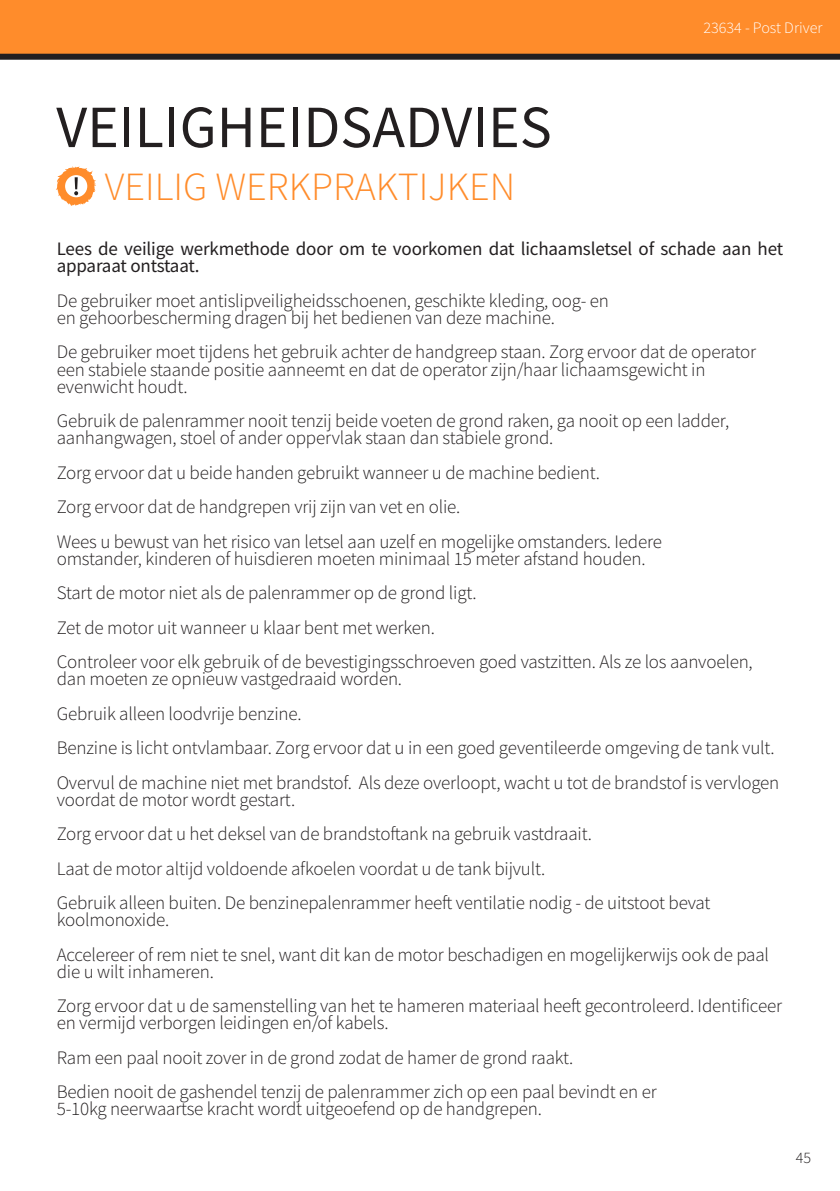
<style>
.page{position:relative;width:840px;height:1191px;background:#fff}
.page>*{position:absolute;margin:0;border:0;box-sizing:border-box;transform-origin:0 0}
.t1{font:60px "Source Sans Pro";color:#231f20}
.t2{font:300 40px "Source Sans Pro";color:#ff8c2b}
.t3{font:300 19px/17.2px "Source Sans Pro";letter-spacing:-.01em;color:#231f20}
.t4{font:19px/17.2px "Source Sans Pro";letter-spacing:-.01em;color:#231f20}
.t5{font:300 16px "Source Sans Pro";color:#fff}
.t6{font:300 16px "Source Sans Pro";color:#231f20}
</style>
<div class="page">
<div style="left:0;top:0;width:839px;height:57px;background:#ff8c2b"></div>
<div style="left:0;top:54px;width:839px;height:6px;background:#231f20"></div>
<svg style="left:56px;top:166px;width:40px;height:40px"></svg>
<p class="t1" style="left:56px;top:89px;width:496px">VEILIGHEIDSADVIES</p>
<p class="t2" style="left:105px;top:162px;width:411px">VEILIG WERKPRAKTIJKEN</p>
<p class="t5" style="left:703px;top:18px;width:120px">23634 - Post Driver</p>
<p class="t4" style="left:57px;top:240px;width:727px">Lees de veilige werkmethode door om te voorkomen dat lichaamsletsel of schade aan het apparaat ontstaat.</p>
<p class="t3" style="left:57px;top:292px;width:553px">De gebruiker moet antislipveiligheidsschoenen, geschikte kleding, oog- en</p>
<p class="t3" style="left:57px;top:309px;width:499px">en gehoorbescherming dragen bij het bedienen van deze machine.</p>
<p class="t3" style="left:57px;top:343px;width:700px">De gebruiker moet tijdens het gebruik achter de handgreep staan. Zorg ervoor dat de operator</p>
<p class="t3" style="left:57px;top:361px;width:650px">een stabiele staande positie aanneemt en dat de operator zijn/haar lichaamsgewicht in evenwicht houdt.</p>
<p class="t3" style="left:57px;top:412px;width:673px">Gebruik de palenrammer nooit tenzij beide voeten de grond raken, ga nooit op een ladder, aanhangwagen, stoel of ander oppervlak staan dan stabiele grond.</p>
<p class="t3" style="left:57px;top:464px;width:544px">Zorg ervoor dat u beide handen gebruikt wanneer u de machine bedient.</p>
<p class="t3" style="left:57px;top:498px;width:405px">Zorg ervoor dat de handgrepen vrij zijn van vet en olie.</p>
<p class="t3" style="left:57px;top:533px;width:606px">Wees u bewust van het risico van letsel aan uzelf en mogelijke omstanders. Iedere</p>
<p class="t3" style="left:57px;top:550px;width:590px">omstander, kinderen of huisdieren moeten minimaal 15 meter afstand houden.</p>
<p class="t3" style="left:57px;top:584px;width:421px">Start de motor niet als de palenrammer op de grond ligt.</p>
<p class="t3" style="left:57px;top:619px;width:379px">Zet de motor uit wanneer u klaar bent met werken.</p>
<p class="t3" style="left:57px;top:653px;width:697px">Controleer voor elk gebruik of de bevestigingsschroeven goed vastzitten. Als ze los aanvoelen, dan moeten ze opnieuw vastgedraaid worden.</p>
<p class="t3" style="left:57px;top:705px;width:246px">Gebruik alleen loodvrije benzine.</p>
<p class="t3" style="left:57px;top:739px;width:719px">Benzine is licht ontvlambaar. Zorg ervoor dat u in een goed geventileerde omgeving de tank vult.</p>
<p class="t3" style="left:57px;top:773px;width:723px">Overvul de machine niet met brandstof. Als deze overloopt, wacht u tot de brandstof is vervlogen voordat de motor wordt gestart.</p>
<p class="t3" style="left:57px;top:825px;width:536px">Zorg ervoor dat u het deksel van de brandstoftank na gebruik vastdraait.</p>
<p class="t3" style="left:57px;top:859px;width:490px">Laat de motor altijd voldoende afkoelen voordat u de tank bijvult.</p>
<p class="t3" style="left:57px;top:894px;width:654px">Gebruik alleen buiten. De benzinepalenrammer heeft ventilatie nodig - de uitstoot bevat</p>
<p class="t3" style="left:57px;top:911px;width:114px">koolmonoxide.</p>
<p class="t3" style="left:57px;top:945px;width:713px">Accelereer of rem niet te snel, want dit kan de motor beschadigen en mogelijkerwijs ook de paal die u wilt inhameren.</p>
<p class="t3" style="left:57px;top:997px;width:726px">Zorg ervoor dat u de samenstelling van het te hameren materiaal heeft gecontroleerd. Identificeer en vermijd verborgen leidingen en/of kabels.</p>
<p class="t3" style="left:57px;top:1049px;width:518px">Ram een paal nooit zover in de grond zodat de hamer de grond raakt.</p>
<p class="t3" style="left:57px;top:1083px;width:601px">Bedien nooit de gashendel tenzij de palenrammer zich op een paal bevindt en er</p>
<p class="t3" style="left:57px;top:1100px;width:486px">5-10kg neerwaartse kracht wordt uitgeoefend op de handgrepen.</p>
<p class="t6" style="left:795px;top:1147px;width:17px">45</p>
</div>
